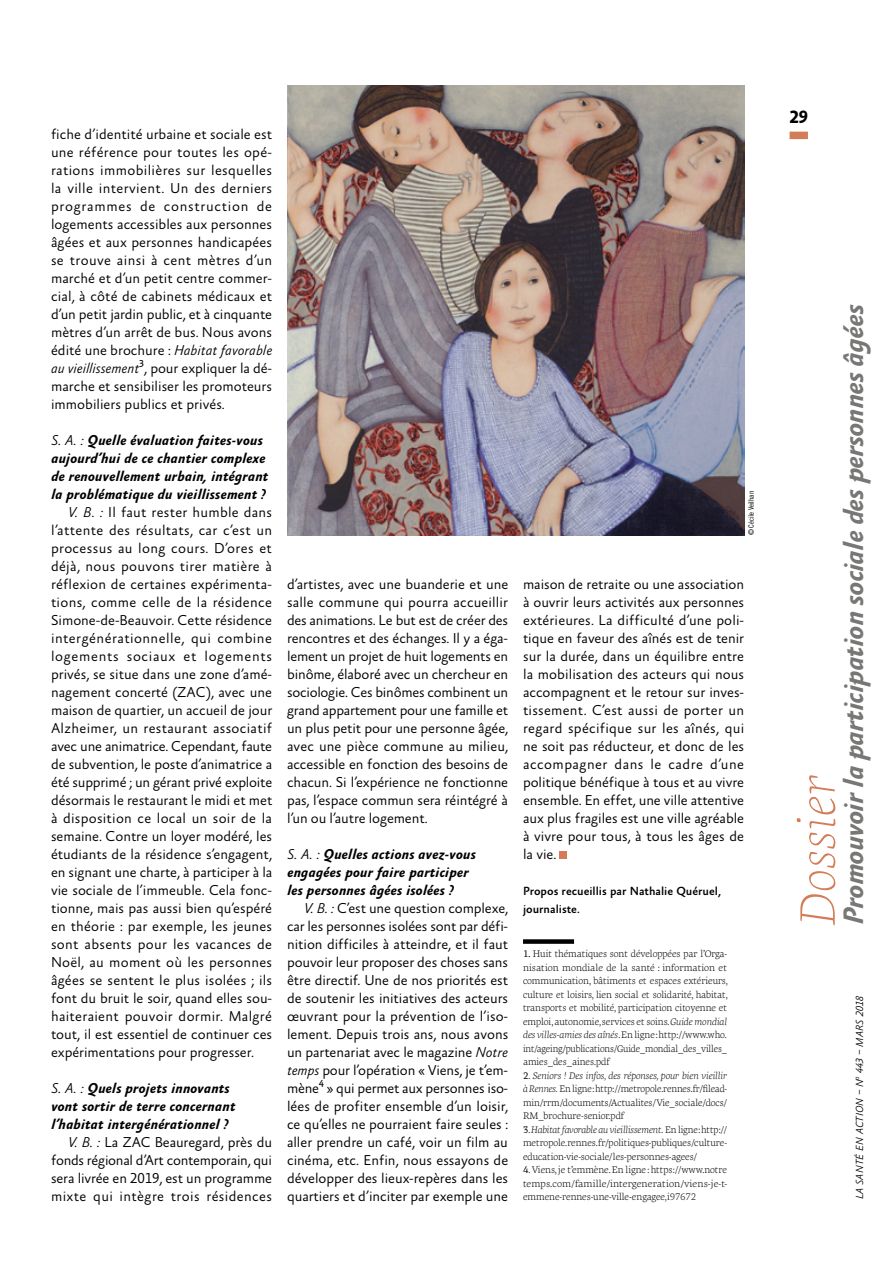
<style>
.page{position:relative;width:893px;height:1263px;background:#fff}
.page>*{position:absolute;margin:0;border:0;box-sizing:border-box;transform-origin:0 0}
.t1{font:italic 100 50.85px "Geneo Pro";letter-spacing:.01em;color:#d37c57}
.t2{font:italic 700 28.5px "Absara Sans OT";letter-spacing:-.02em;color:#777776}
.t3{font:700 18px "Absara Sans OT";color:#000}
.t4{font:300 14.55px/18px "Absara Sans OT";color:#000;text-align:justify}
.t5{font:italic 700 14.55px/18px "Absara Sans OT";color:#000}
.t6{font:300 14.55px "Absara Sans OT";letter-spacing:.02em;color:#000}
.t7{font:300 14.55px "Absara Sans OT";letter-spacing:-.02em;color:#000}
.t8{font:300 14.55px "Absara Sans OT";letter-spacing:.03em;color:#000}
.t9{font:300 14.55px "Absara Sans OT";letter-spacing:.025em;color:#000}
.t10{font:300 14.55px "Absara Sans OT";letter-spacing:.045em;color:#000}
.t11{font:500 12px/18px "Absara Sans OT";color:#000}
.t12{font:italic 300 10.5px "Absara Sans OT";letter-spacing:.005em;color:#000}
.t13{font:300 9.75px/13.5px "Geneo Pro";letter-spacing:-.01em;color:#000;text-align:justify}
.t14{font:7.5px "Trade Gothic LT Std Cn 18";color:#000}
.s1{font-style:italic}
.s2{font-weight:300}
.s3{font-weight:400}
</style>
<div class="page">
<div style="left:523px;top:939px;width:51px;height:5px;background:#000"></div>
<div style="left:559px;top:852px;width:8px;height:7px;background:#d37c57"></div>
<img style="left:287px;top:85px;width:457px;height:450px">
<div style="left:790px;top:132px;width:18px;height:7px;background:#d37c57"></div>
<p class="t4" style="left:51px;top:126px;width:223px">fiche d’identité urbaine et sociale est une référence pour toutes les opé‑ rations immobilières sur lesquelles la ville intervient. Un des derniers programmes de construction de logements accessibles aux personnes âgées et aux personnes handicapées se trouve ainsi à cent mètres d’un marché et d’un petit centre commer‑ cial, à côté de cabinets médicaux et d’un petit jardin public, et à cinquante mètres d’un arrêt de bus. Nous avons édité une brochure : <span class="s1">Habitat favorable au vieillissement</span><sup>3</sup>, pour expliquer la dé‑ marche et sensibiliser les promoteurs immobiliers publics et privés.</p>
<p class="t5" style="left:51px;top:432px;width:213px"><span class="s2">S. A. :</span> Quelle évaluation faites‑vous</p>
<p class="t5" style="left:51px;top:450px;width:216px">aujourd’hui de ce chantier complexe</p>
<p class="t5" style="left:51px;top:468px;width:219px">de renouvellement urbain, intégrant</p>
<p class="t5" style="left:51px;top:486px;width:216px">la problématique du vieillissement ?</p>
<p class="t4" style="left:68px;top:504px;width:206px"><span class="s1">V. B. :</span> Il faut rester humble dans</p>
<p class="t6" style="left:51px;top:522px;width:223px">l’attente des résultats, car c’est un</p>
<p class="t6" style="left:51px;top:540px;width:222px">processus au long cours. D’ores et</p>
<p class="t6" style="left:51px;top:558px;width:223px">déjà, nous pouvons tirer matière à</p>
<p class="t4" style="left:51px;top:576px;width:223px">réflexion de certaines expérimenta‑</p>
<p class="t6" style="left:51px;top:594px;width:223px">tions, comme celle de la résidence</p>
<p class="t4" style="left:51px;top:612px;width:223px">Simone‑de‑Beauvoir. Cette résidence</p>
<p class="t8" style="left:51px;top:630px;width:222px">intergénérationnelle, qui combine</p>
<p class="t10" style="left:51px;top:648px;width:223px">logements sociaux et logements</p>
<p class="t4" style="left:51px;top:666px;width:223px">privés, se situe dans une zone d’amé‑</p>
<p class="t4" style="left:51px;top:684px;width:222px">nagement concerté (ZAC), avec une</p>
<p class="t4" style="left:51px;top:702px;width:223px">maison de quartier, un accueil de jour</p>
<p class="t6" style="left:51px;top:720px;width:223px">Alzheimer, un restaurant associatif</p>
<p class="t7" style="left:51px;top:738px;width:223px">avec une animatrice. Cependant, faute</p>
<p class="t4" style="left:51px;top:756px;width:223px">de subvention, le poste d’animatrice a</p>
<p class="t4" style="left:51px;top:774px;width:223px">été supprimé ; un gérant privé exploite</p>
<p class="t4" style="left:51px;top:792px;width:223px">désormais le restaurant le midi et met</p>
<p class="t4" style="left:51px;top:810px;width:223px">à disposition ce local un soir de la</p>
<p class="t4" style="left:51px;top:828px;width:223px">semaine. Contre un loyer modéré, les</p>
<p class="t4" style="left:51px;top:846px;width:222px">étudiants de la résidence s’engagent,</p>
<p class="t4" style="left:51px;top:864px;width:223px">en signant une charte, à participer à la</p>
<p class="t4" style="left:51px;top:882px;width:223px">vie sociale de l’immeuble. Cela fonc‑</p>
<p class="t4" style="left:51px;top:900px;width:223px">tionne, mais pas aussi bien qu’espéré</p>
<p class="t4" style="left:51px;top:918px;width:223px">en théorie : par exemple, les jeunes</p>
<p class="t6" style="left:51px;top:936px;width:223px">sont absents pour les vacances de</p>
<p class="t4" style="left:51px;top:954px;width:223px">Noël, au moment où les personnes</p>
<p class="t4" style="left:51px;top:972px;width:223px">âgées se sentent le plus isolées ; ils</p>
<p class="t4" style="left:51px;top:990px;width:223px">font du bruit le soir, quand elles sou‑</p>
<p class="t6" style="left:51px;top:1008px;width:222px">haiteraient pouvoir dormir. Malgré</p>
<p class="t4" style="left:51px;top:1026px;width:223px">tout, il est essentiel de continuer ces</p>
<p class="t4" style="left:51px;top:1044px;width:204px">expérimentations pour progresser.</p>
<p class="t5" style="left:51px;top:1080px;width:180px"><span class="s2">S. A. :</span> Quels projets innovants</p>
<p class="t5" style="left:51px;top:1098px;width:186px">vont sortir de terre concernant</p>
<p class="t5" style="left:51px;top:1116px;width:179px">l’habitat intergénérationnel ?</p>
<p class="t4" style="left:68px;top:1134px;width:205px"><span class="s1">V. B. :</span> La ZAC Beauregard, près du</p>
<p class="t7" style="left:51px;top:1152px;width:222px">fonds régional d’Art contemporain, qui</p>
<p class="t4" style="left:51px;top:1170px;width:223px">sera livrée en 2019, est un programme</p>
<p class="t9" style="left:51px;top:1188px;width:223px">mixte qui intègre trois résidences</p>
<p class="t14" style="left:747px;top:535px;width:46px;rotate:-90deg">© Cécile Veilhan</p>
<p class="t4" style="left:287px;top:576px;width:223px">d’artistes, avec une buanderie et une salle commune qui pourra accueillir des animations. Le but est de créer des rencontres et des échanges. Il y a éga‑ lement un projet de huit logements en binôme, élaboré avec un chercheur en sociologie. Ces binômes combinent un grand appartement pour une famille et un plus petit pour une personne âgée, avec une pièce commune au milieu, accessible en fonction des besoins de chacun. Si l’expérience ne fonctionne pas, l’espace commun sera réintégré à l’un ou l’autre logement.</p>
<p class="t5" style="left:287px;top:846px;width:190px"><span class="s2">S. A. :</span> Quelles actions avez‑vous engagées pour faire participer les personnes âgées isolées ?</p>
<p class="t4" style="left:287px;top:900px;width:223px;text-indent:17px"><span class="s1">V. B. :</span> C’est une question complexe, car les personnes isolées sont par défi‑ nition difficiles à atteindre, et il faut pouvoir leur proposer des choses sans être directif. Une de nos priorités est de soutenir les initiatives des acteurs œuvrant pour la prévention de l’iso‑ lement. Depuis trois ans, nous avons un partenariat avec le magazine <span class="s1">Notre temps</span> pour l’opération « Viens, je t’em‑ mène<sup>4</sup> » qui permet aux personnes iso‑ lées de profiter ensemble d’un loisir, ce qu’elles ne pourraient faire seules : aller prendre un café, voir un film au cinéma, etc. Enfin, nous essayons de développer des lieux‑repères dans les quartiers et d’inciter par exemple une</p>
<p class="t4" style="left:523px;top:576px;width:223px">maison de retraite ou une association à ouvrir leurs activités aux personnes extérieures. La difficulté d’une poli‑ tique en faveur des aînés est de tenir sur la durée, dans un équilibre entre la mobilisation des acteurs qui nous accompagnent et le retour sur inves‑ tissement. C’est aussi de porter un regard spécifique sur les aînés, qui ne soit pas réducteur, et donc de les accompagner dans le cadre d’une politique bénéfique à tous et au vivre ensemble. En effet, une ville attentive aux plus fragiles est une ville agréable à vivre pour tous, à tous les âges de la vie.</p>
<p class="t11" style="left:523px;top:883px;width:199px">Propos recueillis par Nathalie Quéruel, journaliste.</p>
<p class="t13" style="left:523px;top:946px;width:207px"><span class="s3">1.</span> Huit thématiques sont développées par l’Orga‑ nisation mondiale de la santé : information et communication, bâtiments et espaces extérieurs, culture et loisirs, lien social et solidarité, habitat, transports et mobilité, participation citoyenne et emploi,autonomie,services et soins.<span class="s1">Guide mondial des villes‑amies des aînés</span>.En ligne:http://www.who. int/ageing/publications/Guide_mondial_des_villes_ amies_des_aines.pdf</p>
<p class="t13" style="left:523px;top:1068px;width:206px;text-align:left"><span class="s3">2</span>. <span class="s1">Seniors ! Des infos, des réponses, pour bien vieillir à Rennes.</span> En ligne:http://metropole.rennes.fr/filead‑ min/rrm/documents/Actualites/Vie_sociale/docs/ RM_brochure‑senior.pdf<br><span class="s3">3</span>.<span class="s1">Habitat favorable au vieillissement.</span> En ligne:http:// metropole.rennes.fr/politiques‑publiques/culture‑ education‑vie‑sociale/les‑personnes‑agees/</p>
<p class="t13" style="left:523px;top:1162px;width:206px"><span class="s3">4</span>. Viens, je t’emmène. En ligne: https://www.notre temps.com/famille/intergeneration/viens‑je‑t‑ emmene‑rennes‑une‑ville‑engagee,i97672</p>
<p class="t3" style="left:790px;top:107px;width:20px">29</p>
<h2 class="t2" style="left:838px;top:925px;width:622px;rotate:-90deg">Promouvoir la participation sociale des personnes âgées</h2>
<h1 class="t1" style="left:778px;top:925px;width:152px;rotate:-90deg">Dossier</h1>
<p class="t12" style="left:854px;top:1199px;width:205px;rotate:-90deg">LA SANTÉ EN ACTION – N<sup>o</sup> 443 – MARS 2018</p>
</div>
